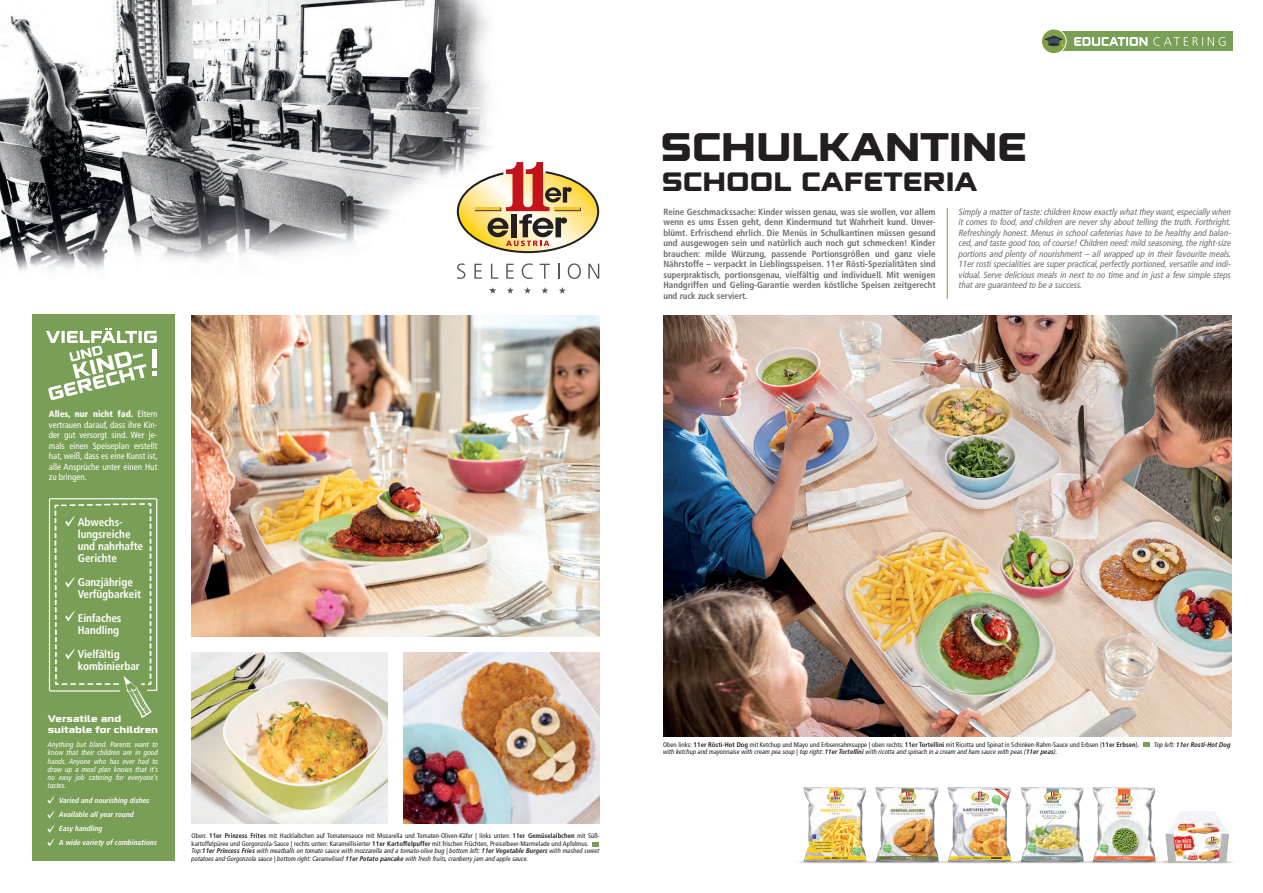
<style>
.page{position:relative;width:1263px;height:893px;background:#fff}
.page>*{position:absolute;margin:0;border:0;box-sizing:border-box;transform-origin:0 0}
.t1{font:800 40.5px "Armstrong";letter-spacing:-.01em;color:#231f20}
.t2{font:800 27px "Armstrong";color:#231f20}
.t3{font:700 condensed 11.25px/12px "Frutiger LT Pro";letter-spacing:-.01em;color:#fff}
.t4{font:800 9.75px/10.5px "Armstrong";color:#fff}
.t5{font:italic condensed 9px/10.5px "Frutiger LT Pro";color:#6c6d70;text-align:justify}
.t6{font:700 condensed 9px/10.5px "Frutiger LT Pro";letter-spacing:-.005em;color:#6c6d70;text-align:justify}
.t7{font:condensed 9px/10.5px "Frutiger LT Pro";color:#fff;text-align:justify}
.t8{font:italic condensed 7.5px/8.2px "Frutiger LT Pro";color:#fff;text-align:justify}
.t9{font:italic 700 condensed 7.5px/14.2px "Frutiger LT Pro";color:#fff}
.t10{font:condensed 6.75px/7.5px "Frutiger LT Pro";letter-spacing:.005em;color:#231f20}
.t11{font:italic condensed 6.75px "Frutiger LT Pro";color:#231f20}
.t12{font:italic 700 condensed 6.75px "Frutiger LT Pro";letter-spacing:.005em;color:#231f20}
.s1{font-weight:900}
.s2{font-weight:700}
.s3{font-style:italic}
.s4{font-weight:700;font-style:italic}
.s5{font-weight:400}
</style>
<div class="page">
<img style="left:0;top:0;width:525px;height:380px">
<div style="left:33px;top:315px;width:142px;height:546px;background:#799e55"></div>
<svg style="left:592px;top:842px;width:7px;height:4px"></svg>
<hr style="left:947px;top:208px;width:1px;height:91px;background:#799e55">
<img style="left:663px;top:316px;width:568px;height:421px">
<img style="left:192px;top:316px;width:408px;height:320px">
<img style="left:192px;top:652px;width:195px;height:171px">
<img style="left:404px;top:652px;width:196px;height:171px">
<svg style="left:1144px;top:742px;width:6px;height:4px"></svg>
<div style="left:1052px;top:32px;width:180px;height:19px;background:#799e55"></div>
<svg style="left:1153px;top:37px;width:72px;height:9px"></svg>
<svg style="left:1074px;top:37px;width:73px;height:9px"></svg>
<svg style="left:1041px;top:29px;width:25px;height:25px"></svg>
<div style="left:1041px;top:29px;width:25px;height:25px;border:1px solid #fff;border-radius:50%"></div>
<svg style="left:1044px;top:36px;width:19px;height:11px"></svg>
<svg style="left:455px;top:160px;width:145px;height:95px"></svg>
<svg style="left:457px;top:263px;width:8px;height:16px"></svg>
<svg style="left:474px;top:264px;width:8px;height:15px"></svg>
<svg style="left:491px;top:264px;width:7px;height:15px"></svg>
<svg style="left:506px;top:264px;width:8px;height:15px"></svg>
<svg style="left:522px;top:263px;width:11px;height:16px"></svg>
<svg style="left:540px;top:264px;width:10px;height:15px"></svg>
<svg style="left:558px;top:264px;width:2px;height:15px"></svg>
<svg style="left:568px;top:263px;width:13px;height:16px"></svg>
<svg style="left:588px;top:264px;width:11px;height:15px"></svg>
<svg style="left:489px;top:287px;width:7px;height:7px"></svg>
<svg style="left:507px;top:287px;width:7px;height:7px"></svg>
<svg style="left:524px;top:287px;width:7px;height:7px"></svg>
<svg style="left:541px;top:287px;width:7px;height:7px"></svg>
<svg style="left:559px;top:287px;width:7px;height:7px"></svg>
<img style="left:1020px;top:787px;width:64px;height:71px">
<img style="left:947px;top:787px;width:64px;height:75px">
<img style="left:875px;top:787px;width:64px;height:71px">
<img style="left:883px;top:858px;width:71px;height:6px">
<img style="left:799px;top:858px;width:84px;height:6px">
<img style="left:803px;top:787px;width:63px;height:75px">
<img style="left:1001px;top:858px;width:73px;height:6px">
<img style="left:1092px;top:787px;width:64px;height:71px">
<img style="left:1074px;top:858px;width:74px;height:6px">
<img style="left:1148px;top:858px;width:85px;height:6px">
<img style="left:1165px;top:811px;width:64px;height:51px">
<svg style="left:46px;top:328px;width:111px;height:72px"></svg>
<svg style="left:48px;top:796px;width:7px;height:8px"></svg>
<svg style="left:48px;top:810px;width:7px;height:8px"></svg>
<svg style="left:48px;top:824px;width:7px;height:22px"></svg>
<svg style="left:48px;top:498px;width:110px;height:220px"></svg>
<h3 class="t7" style="left:49px;top:409px;width:110px"><span class="s1">Alles, nur nicht fad.</span> Eltern vertrauen darauf, dass ihre Kin&shy;der gut versorgt sind. Wer je&shy;mals einen Speiseplan erstellt hat, weiß, dass es eine Kunst ist, alle Ansprüche unter einen Hut zu bringen.</h3>
<h3 class="t3" style="left:78px;top:517px;width:67px">Abwechs&shy;lungsreiche und nahrhafte<br>Gerichte</h3>
<h3 class="t3" style="left:78px;top:577px;width:65px">Ganzjährige<br>Verfügbarkeit</h3>
<h3 class="t3" style="left:78px;top:613px;width:45px">Einfaches<br>Handling</h3>
<h3 class="t3" style="left:78px;top:649px;width:64px">Vielfältig kombinierbar</h3>
<h3 class="t4" style="left:48px;top:714px;width:112px">Versatile and suitable for children</h3>
<p class="t8" style="left:48px;top:740px;width:112px">Anything but bland. Parents want to know that their children are in good hands. Anyone who has ever had to draw up a meal plan knows that it’s no easy job catering for everyone’s tastes.</p>
<p class="t9" style="left:59px;top:793px;width:99px">Varied and nourishing dishes<br>Available all year round<br>Easy handling<br>A wide variety of combinations</p>
<p class="t10" style="left:192px;top:832px;width:409px">Oben: <span class="s2">11er Prinzess Frites</span> mit Hacklaibchen auf Tomatensauce mit Mozarella und Tomaten-Oliven-Käfer | links unten: <span class="s2">11er Gemüselaibchen</span> mit Süß&shy;kartoffelpüree und Gorgonzola-Sauce | rechts unten: Karamellisierter <span class="s2">11er Kartoffelpuffer</span> mit frischen Früchten, Preiselbeer-Marmelade und Apfelmus.<br><span class="s3">Top:</span><span class="s4">11er Princess Fries</span> <span class="s3">with meatballs on tomato sauce with mozzarella and a tomato-olive bug | bottom left:</span> <span class="s4">11er Vegetable Burgers</span> <span class="s3">with mashed sweet potatoes and Gorgonzola sauce | bottom right: Caramelised</span> <span class="s4">11er Potato pancake</span> <span class="s3">with fresh fruits, cranberry jam and apple sauce.</span></p>
<h1 class="t1" style="left:660px;top:127px;width:368px">SCHULKANTINE</h1>
<h2 class="t2" style="left:662px;top:168px;width:317px">SCHOOL CAFETERIA</h2>
<p class="t6" style="left:663px;top:206px;width:274px">Reine Geschmackssache: Kinder wissen genau, was sie wollen, vor allem wenn es ums Essen geht, denn Kindermund tut Wahrheit kund. Unver&shy;blümt. Erfrischend ehrlich. Die Menüs in Schulkantinen müssen gesund und ausgewogen sein und natürlich auch noch gut schmecken! Kinder brauchen: milde Würzung, passende Portionsgrößen und ganz viele Nährstoffe – verpackt in Lieblingsspeisen. 11er Rösti-Spezialitäten sind superpraktisch, portionsgenau, vielfältig und individuell. Mit wenigen Handgriffen und Geling-Garantie werden köstliche Speisen zeitgerecht und ruck zuck serviert.</p>
<p class="t5" style="left:959px;top:206px;width:274px">Simply a matter of taste: children know exactly what they want, especially when it comes to food, and children are never shy about telling the truth. Forthright.<br>Refreshingly honest. Menus in school cafeterias have to be healthy and balan&shy;ced, and taste good too, of course! Children need: mild seasoning, the right-size portions and plenty of nourishment – all wrapped up in their favourite meals.<br>11er rosti specialities are super practical, perfectly portioned, versatile and indi&shy;vidual. Serve delicious meals in next to no time and in just a few simple steps that are guaranteed to be a success.</p>
<p class="t10" style="left:663px;top:741px;width:478px">Oben links: <span class="s2">11er Rösti-Hot Dog</span> mit Ketchup und Mayo und Erbsenrahmsuppe | oben rechts: <span class="s2">11er Tortellini</span> mit Ricotta und Spinat in Schinken-Rahm-Sauce und Erbsen (<span class="s2">11er Erbsen</span>).</p>
<p class="t12" style="left:1154px;top:740px;width:78px"><span class="s5">Top left:</span> 11er Rosti-Hot Dog</p>
<p class="t11" style="left:663px;top:748px;width:396px">with ketchup and mayonnaise with cream pea soup | top right: <span class="s2">11er Tortellini</span> with ricotta and spinach in a cream and ham sauce with peas (<span class="s2">11er peas</span>).</p>
</div>
